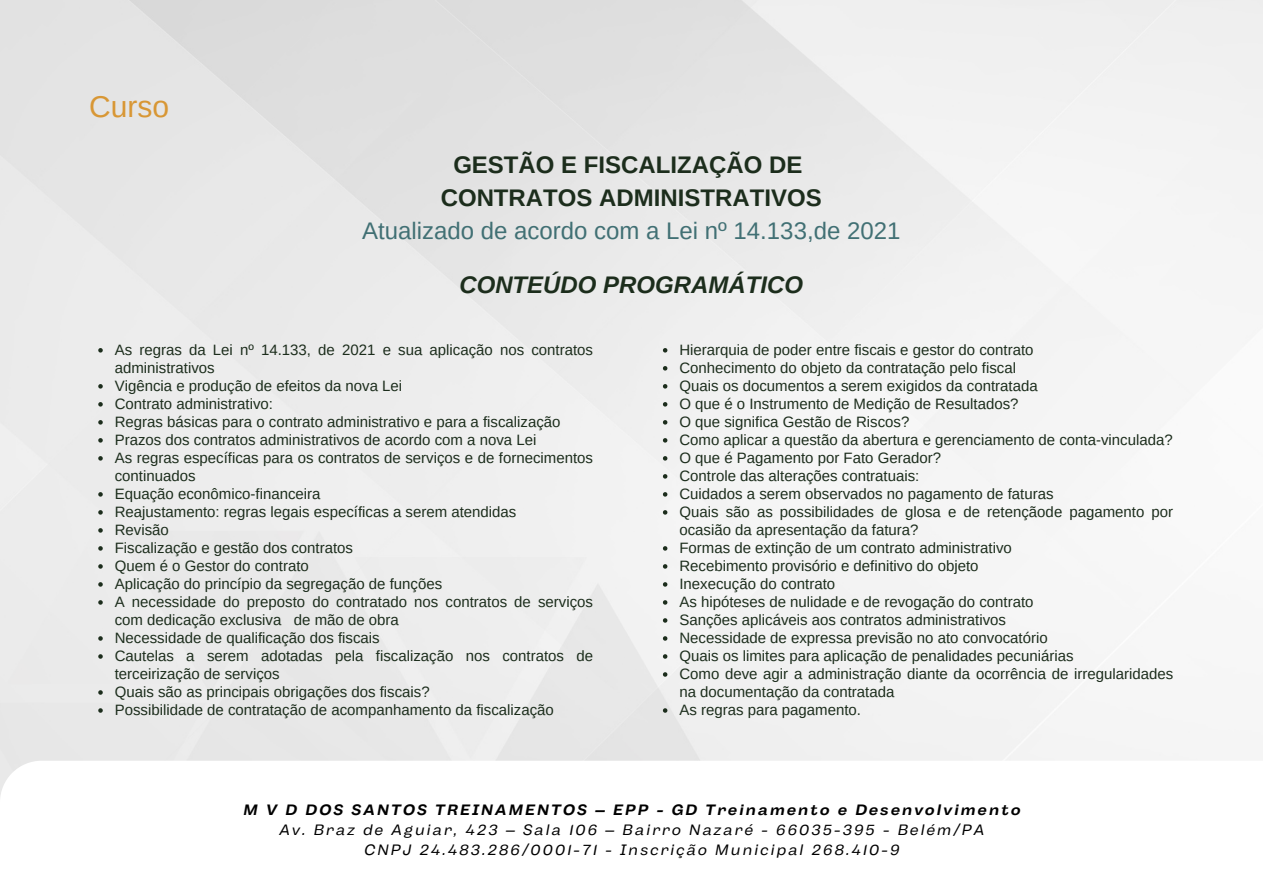
<style>
.page{position:relative;width:1263px;height:894px;background:#fff}
.page>*{position:absolute;margin:0;border:0;box-sizing:border-box;transform-origin:0 0}
.t1{font:30px "Arimo";color:#d89735}
.t2{font:700 24px "Arimo";color:#1c2d1c}
.t3{font:24px "Arimo";color:#417074}
.t4{font:italic 700 24px "Arimo";color:#1c2d1c}
.t5{font:15px/18px "Arimo";color:#1c2d1c}
.t6{font:italic 15px "Body Grotesque Fit";letter-spacing:.145em;color:#000}
.t7{font:italic 700 15px "Body Grotesque Fit";letter-spacing:.145em;color:#000}
</style>
<div class="page">
<img style="left:0;top:0;width:1263px;height:760px">
<svg style="left:98px;top:348px;width:5px;height:4px"></svg>
<svg style="left:98px;top:384px;width:5px;height:4px"></svg>
<svg style="left:98px;top:402px;width:5px;height:4px"></svg>
<svg style="left:98px;top:420px;width:5px;height:4px"></svg>
<svg style="left:98px;top:438px;width:5px;height:4px"></svg>
<svg style="left:98px;top:456px;width:5px;height:4px"></svg>
<svg style="left:98px;top:492px;width:5px;height:4px"></svg>
<svg style="left:98px;top:510px;width:5px;height:4px"></svg>
<svg style="left:98px;top:528px;width:5px;height:4px"></svg>
<svg style="left:98px;top:546px;width:5px;height:4px"></svg>
<svg style="left:98px;top:564px;width:5px;height:4px"></svg>
<svg style="left:98px;top:582px;width:5px;height:4px"></svg>
<svg style="left:98px;top:600px;width:5px;height:4px"></svg>
<svg style="left:98px;top:636px;width:5px;height:4px"></svg>
<svg style="left:98px;top:654px;width:5px;height:4px"></svg>
<svg style="left:98px;top:690px;width:5px;height:4px"></svg>
<svg style="left:98px;top:708px;width:5px;height:4px"></svg>
<svg style="left:663px;top:348px;width:4px;height:4px"></svg>
<svg style="left:663px;top:366px;width:4px;height:4px"></svg>
<svg style="left:663px;top:384px;width:4px;height:4px"></svg>
<svg style="left:663px;top:402px;width:4px;height:4px"></svg>
<svg style="left:663px;top:420px;width:4px;height:4px"></svg>
<svg style="left:663px;top:438px;width:4px;height:4px"></svg>
<svg style="left:663px;top:456px;width:4px;height:4px"></svg>
<svg style="left:663px;top:474px;width:4px;height:4px"></svg>
<svg style="left:663px;top:492px;width:4px;height:4px"></svg>
<svg style="left:663px;top:510px;width:4px;height:4px"></svg>
<svg style="left:663px;top:546px;width:4px;height:4px"></svg>
<svg style="left:663px;top:564px;width:4px;height:4px"></svg>
<svg style="left:663px;top:582px;width:4px;height:4px"></svg>
<svg style="left:663px;top:600px;width:4px;height:4px"></svg>
<svg style="left:663px;top:618px;width:4px;height:4px"></svg>
<svg style="left:663px;top:636px;width:4px;height:4px"></svg>
<svg style="left:663px;top:654px;width:4px;height:4px"></svg>
<svg style="left:663px;top:672px;width:4px;height:4px"></svg>
<svg style="left:663px;top:708px;width:4px;height:4px"></svg>
<p class="t1" style="left:89px;top:89px;width:81px">Curso</p>
<p class="t2" style="left:453px;top:151px;width:351px">GESTÃO E FISCALIZAÇÃO DE</p>
<p class="t2" style="left:441px;top:184px;width:383px">CONTRATOS ADMINISTRATIVOS</p>
<p class="t3" style="left:362px;top:217px;width:540px">Atualizado de acordo com a Lei nº 14.133,de 2021</p>
<p class="t4" style="left:459px;top:271px;width:345px">CONTEÚDO PROGRAMÁTICO</p>
<p class="t5" style="left:115px;top:340px;width:480px">As regras da Lei nº 14.133, de 2021 e sua aplicação nos contratos administrativos</p>
<p class="t5" style="left:115px;top:376px;width:289px">Vigência e produção de efeitos da nova Lei</p>
<p class="t5" style="left:115px;top:394px;width:160px">Contrato administrativo:</p>
<p class="t5" style="left:115px;top:412px;width:447px">Regras básicas para o contrato administrativo e para a fiscalização</p>
<p class="t5" style="left:115px;top:430px;width:423px">Prazos dos contratos administrativos de acordo com a nova Lei</p>
<p class="t5" style="left:115px;top:448px;width:480px">As regras específicas para os contratos de serviços e de fornecimentos continuados</p>
<p class="t5" style="left:115px;top:484px;width:207px">Equação econômico-financeira</p>
<p class="t5" style="left:115px;top:502px;width:403px">Reajustamento: regras legais específicas a serem atendidas</p>
<p class="t5" style="left:115px;top:520px;width:56px">Revisão</p>
<p class="t5" style="left:115px;top:538px;width:240px">Fiscalização e gestão dos contratos</p>
<p class="t5" style="left:115px;top:556px;width:196px">Quem é o Gestor do contrato</p>
<p class="t5" style="left:115px;top:574px;width:329px">Aplicação do princípio da segregação de funções</p>
<p class="t5" style="left:115px;top:592px;width:480px">A necessidade do preposto do contratado nos contratos de serviços com dedicação exclusiva de mão de obra</p>
<p class="t5" style="left:115px;top:628px;width:266px">Necessidade de qualificação dos fiscais</p>
<p class="t5" style="left:115px;top:646px;width:480px">Cautelas a serem adotadas pela fiscalização nos contratos de terceirização de serviços</p>
<p class="t5" style="left:115px;top:682px;width:316px">Quais são as principais obrigações dos fiscais?</p>
<p class="t5" style="left:115px;top:700px;width:441px">Possibilidade de contratação de acompanhamento da fiscalização</p>
<p class="t5" style="left:679px;top:340px;width:356px">Hierarquia de poder entre fiscais e gestor do contrato</p>
<p class="t5" style="left:679px;top:358px;width:338px">Conhecimento do objeto da contratação pelo fiscal</p>
<p class="t5" style="left:679px;top:376px;width:360px">Quais os documentos a serem exigidos da contratada</p>
<p class="t5" style="left:679px;top:394px;width:341px">O que é o Instrumento de Medição de Resultados?</p>
<p class="t5" style="left:679px;top:412px;width:231px">O que significa Gestão de Riscos?</p>
<p class="t5" style="left:679px;top:430px;width:495px">Como aplicar a questão da abertura e gerenciamento de conta-vinculada?</p>
<p class="t5" style="left:679px;top:448px;width:263px">O que é Pagamento por Fato Gerador?</p>
<p class="t5" style="left:679px;top:466px;width:241px">Controle das alterações contratuais:</p>
<p class="t5" style="left:679px;top:484px;width:376px">Cuidados a serem observados no pagamento de faturas</p>
<p class="t5" style="left:679px;top:502px;width:495px">Quais são as possibilidades de glosa e de retençãode pagamento por ocasião da apresentação da fatura?</p>
<p class="t5" style="left:679px;top:538px;width:334px">Formas de extinção de um contrato administrativo</p>
<p class="t5" style="left:679px;top:556px;width:301px">Recebimento provisório e definitivo do objeto</p>
<p class="t5" style="left:679px;top:574px;width:157px">Inexecução do contrato</p>
<p class="t5" style="left:679px;top:592px;width:356px">As hipóteses de nulidade e de revogação do contrato</p>
<p class="t5" style="left:679px;top:610px;width:328px">Sanções aplicáveis aos contratos administrativos</p>
<p class="t5" style="left:679px;top:628px;width:370px">Necessidade de expressa previsão no ato convocatório</p>
<p class="t5" style="left:679px;top:646px;width:396px">Quais os limites para aplicação de penalidades pecuniárias</p>
<p class="t5" style="left:679px;top:664px;width:495px">Como deve agir a administração diante da ocorrência de irregularidades na documentação da contratada</p>
<p class="t5" style="left:679px;top:700px;width:183px">As regras para pagamento.</p>
<p class="t7" style="left:243px;top:800px;width:778px">M V D DOS SANTOS TREINAMENTOS – EPP - GD Treinamento e Desenvolvimento</p>
<p class="t6" style="left:279px;top:821px;width:706px">Av. Braz de Aguiar, 423 – Sala 106 – Bairro Nazaré - 66035-395 - Belém/PA</p>
<p class="t6" style="left:364px;top:841px;width:536px">CNPJ 24.483.286/0001-71 - Inscrição Municipal 268.410-9</p>
</div>
